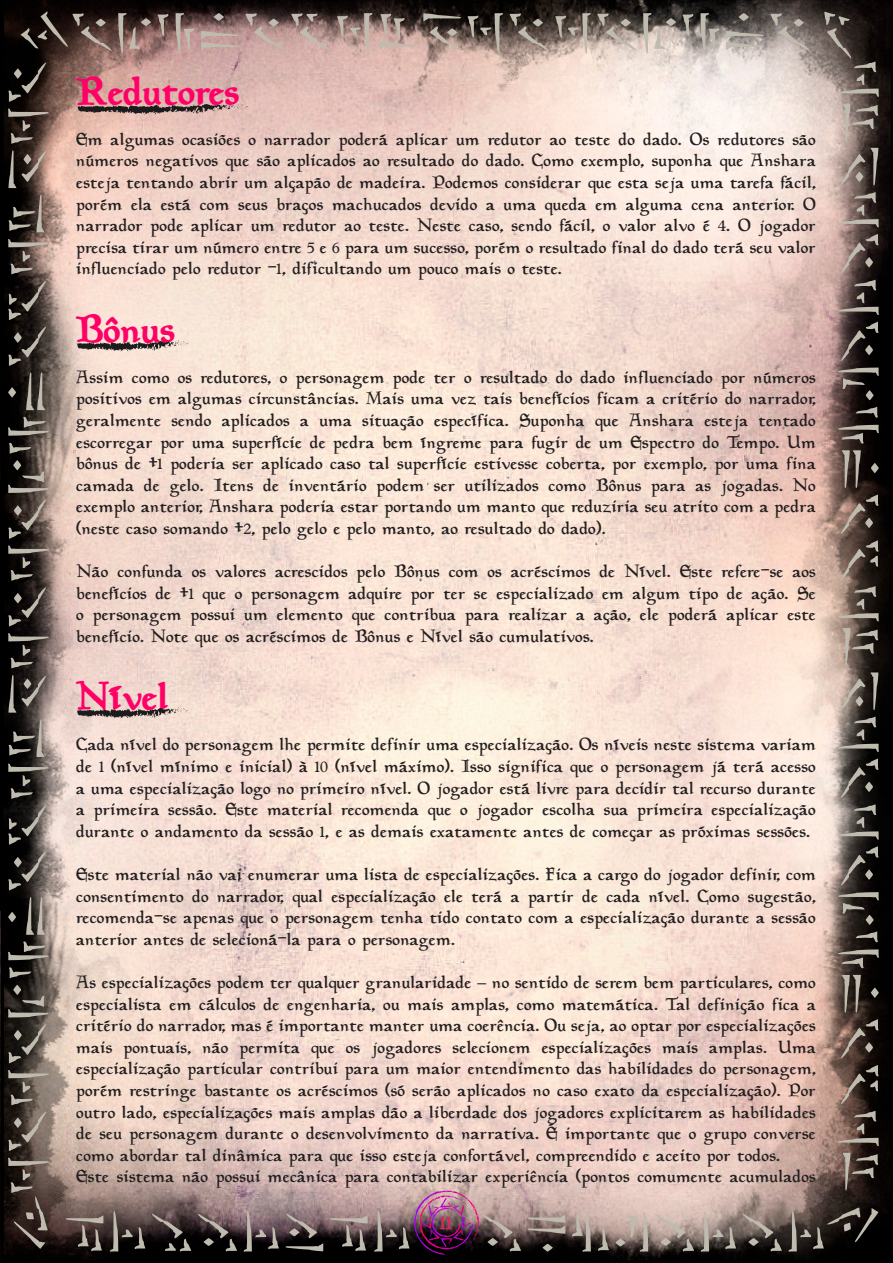
<style>
.page{position:relative;width:893px;height:1263px;background:#fff}
.page>*{position:absolute;margin:0;border:0;box-sizing:border-box;transform-origin:0 0}
.t1{font:700 39px "Planewalker";color:#f06}
.t2{font:700 21px "Planewalker";color:#d7285d}
.t3{font:18px/21.6px "Planewalker";color:#231f20;text-align:justify}
</style>
<div class="page">
<img style="left:0;top:0;width:893px;height:1263px">
<svg style="left:77px;top:103px;width:178px;height:12px;background:#9b827c"></svg>
<svg style="left:77px;top:340px;width:115px;height:12px"></svg>
<svg style="left:77px;top:707px;width:115px;height:12px"></svg>
<svg style="left:838px;top:62px;width:41px;height:1128px;background:#443733"></svg>
<svg style="left:8px;top:63px;width:41px;height:1130px;background:#322a26"></svg>
<svg style="left:19px;top:11px;width:843px;height:54px;background:#86716c"></svg>
<svg style="left:11px;top:1191px;width:867px;height:65px;background:#655352"></svg>
<p class="t1" style="left:77px;top:67px;width:165px">Redutores</p>
<p class="t3" style="left:77px;top:129px;width:741px">Em algumas ocasiões o narrador poderá aplicar um redutor ao teste do dado. Os redutores são números negativos que são aplicados ao resultado do dado. Como exemplo, suponha que Anshara esteja tentando abrir um alçapão de madeira. Podemos considerar que esta seja uma tarefa fácil, porém ela está com seus braços machucados devido a uma queda em alguma cena anterior. O narrador pode aplicar um redutor ao teste. Neste caso, sendo fácil, o valor alvo é 4. O jogador precisa tirar um número entre 5 e 6 para um sucesso, porém o resultado ffiinal do dado terá seu valor infflluenciado pelo redutor -1, diffiicultando um pouco mais o teste.</p>
<p class="t1" style="left:77px;top:305px;width:101px">Bônus</p>
<p class="t3" style="left:77px;top:367px;width:741px">Assim como os redutores, o personagem pode ter o resultado do dado infflluenciado por números positivos em algumas circunstâncias. Mais uma vez tais benefícios ffiicam a critério do narrador, geralmente sendo aplicados a uma situação específfiica. Suponha que Anshara esteja tentado escorregar por uma superfície de pedra bem íngreme para fugir de um Espectro do Tempo. Um bônus de +1 poderia ser aplicado caso tal superfície estivesse coberta, por exemplo, por uma ffiina camada de gelo. Itens de inventário podem ser utilizados como Bônus para as jogadas. No exemplo anterior, Anshara poderia estar portando um manto que reduziria seu atrito com a pedra (neste caso somando +2, pelo gelo e pelo manto, ao resultado do dado).</p>
<p class="t3" style="left:77px;top:561px;width:741px">Não confunda os valores acrescidos pelo Bônus com os acréscimos de Nível. Este refere-se aos benefícios de +1 que o personagem adquire por ter se especializado em algum tipo de ação. Se o personagem possui um elemento que contribua para realizar a ação, ele poderá aplicar este benefício. Note que os acréscimos de Bônus e Nível são cumulativos.</p>
<p class="t1" style="left:77px;top:673px;width:94px">Nível</p>
<p class="t3" style="left:77px;top:734px;width:741px">Cada nível do personagem lhe permite deffiinir uma especialização. Os níveis neste sistema variam de 1 (nível mínimo e inicial) à 10 (nível máximo). Isso signiffiica que o personagem já terá acesso a uma especialização logo no primeiro nível. O jogador está livre para decidir tal recurso durante a primeira sessão. Este material recomenda que o jogador escolha sua primeira especialização durante o andamento da sessão 1, e as demais exatamente antes de começar as próximas sessões.</p>
<p class="t3" style="left:77px;top:864px;width:741px">Este material não vai enumerar uma lista de especializações. Ffiica a cargo do jogador deffiinir, com consentimento do narrador, qual especialização ele terá a partir de cada nível. Como sugestão, recomenda-se apenas que o personagem tenha tido contato com a especialização durante a sessão anterior antes de selecioná-la para o personagem.</p>
<p class="t3" style="left:77px;top:972px;width:741px">As especializações podem ter qualquer granularidade – no sentido de serem bem particulares, como especialista em cálculos de engenharia, ou mais amplas, como matemática. Tal deffiinição ffiica a critério do narrador, mas é importante manter uma coerência. Ou seja, ao optar por especializações mais pontuais, não permita que os jogadores selecionem especializações mais amplas. Uma especialização particular contribui para um maior entendimento das habilidades do personagem, porém restringe bastante os acréscimos (só serão aplicados no caso exato da especialização). Por outro lado, especializações mais amplas dão a liberdade dos jogadores explicitarem as habilidades de seu personagem durante o desenvolvimento da narrativa. É importante que o grupo converse como abordar tal dinâmica para que isso esteja confortável, compreendido e aceito por todos.</p>
<p class="t3" style="left:77px;top:1166px;width:741px">Este sistema não possui mecânica para contabilizar experiência (pontos comumente acumulados</p>
<p class="t2" style="left:440px;top:1209px;width:14px">11</p>
</div>
